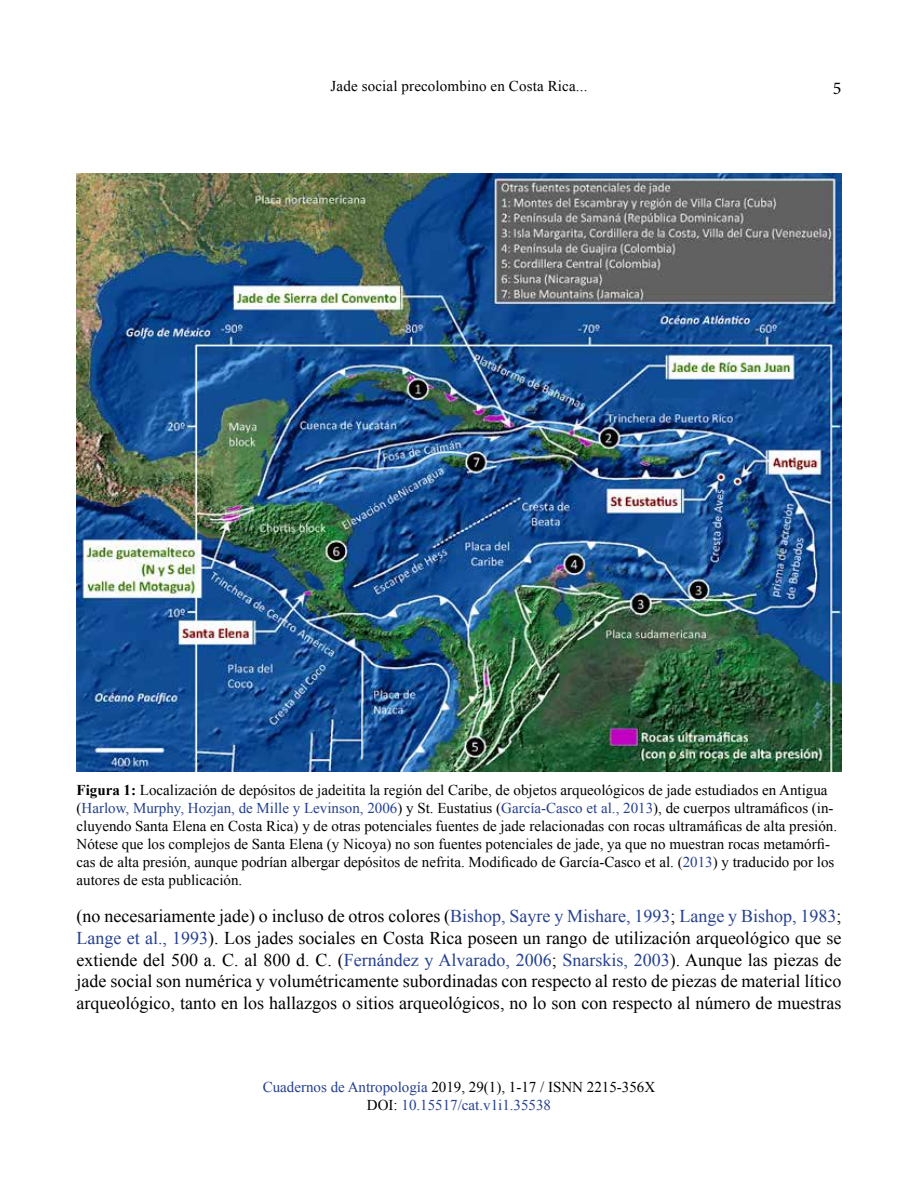
<style>
.page{position:relative;width:918px;height:1188px;background:#fff}
.page>*{position:absolute;margin:0;border:0;box-sizing:border-box;transform-origin:0 0}
.t1{font:18px/21.6px "Times New Roman";color:#000;text-align:justify}
.t2{font:18px "Minion Pro";color:#000}
.t3{font:15px/18px "Times New Roman";color:#000}
.t4{font:15px/18px "Times New Roman";color:#25408f;text-align:center}
.s1{font-weight:700}
.s2{color:#25408f}
.s3{color:#000}
</style>
<div class="page">
<img style="left:77px;top:173px;width:765px;height:598px">
<p class="t3" style="left:331px;top:77px;width:258px">Jade social precolombino en Costa Rica...</p>
<p class="t2" style="left:833px;top:76px;width:10px">5</p>
<p class="t3" style="left:77px;top:781px;width:762px"><span class="s1">Figura 1:</span> Localización de depósitos de jadeitita la región del Caribe, de objetos arqueológicos de jade estudiados en Antigua (<span class="s2">Harlow, Murphy, Hozjan, de Mille y Levinson, 2006</span>) y St. Eustatius (<span class="s2">García-Casco et al., 2013</span>), de cuerpos ultramáficos (in&shy;cluyendo Santa Elena en Costa Rica) y de otras potenciales fuentes de jade relacionadas con rocas ultramáficas de alta presión.<br>Nótese que los complejos de Santa Elena (y Nicoya) no son fuentes potenciales de jade, ya que no muestran rocas metamórfi&shy;cas de alta presión, aunque podrían albergar depósitos de nefrita. Modificado de García-Casco et al. (<span class="s2">2013</span>) y traducido por los autores de esta publicación.</p>
<p class="t1" style="left:77px;top:905px;width:766px">(no necesariamente jade) o incluso de otros colores (<span class="s2">Bishop, Sayre y Mishare, 1993</span>; <span class="s2">Lange y Bishop, 1983</span>; <span class="s2">Lange et al., 1993</span>). Los jades sociales en Costa Rica poseen un rango de utilización arqueológico que se extiende del 500 a. C. al 800 d. C. (<span class="s2">Fernández y Alvarado, 2006</span>; <span class="s2">Snarskis, 2003</span>). Aunque las piezas de jade social son numérica y volumétricamente subordinadas con respecto al resto de piezas de material lítico arqueológico, tanto en los hallazgos o sitios arqueológicos, no lo son con respecto al número de muestras</p>
<p class="t4" style="left:263px;top:1078px;width:394px">Cuadernos de Antropología <span class="s3">2019, 29(1), 1-17 / ISNN 2215-356X<br>DOI:</span> 10.15517/cat.v1i1.35538</p>
</div>
